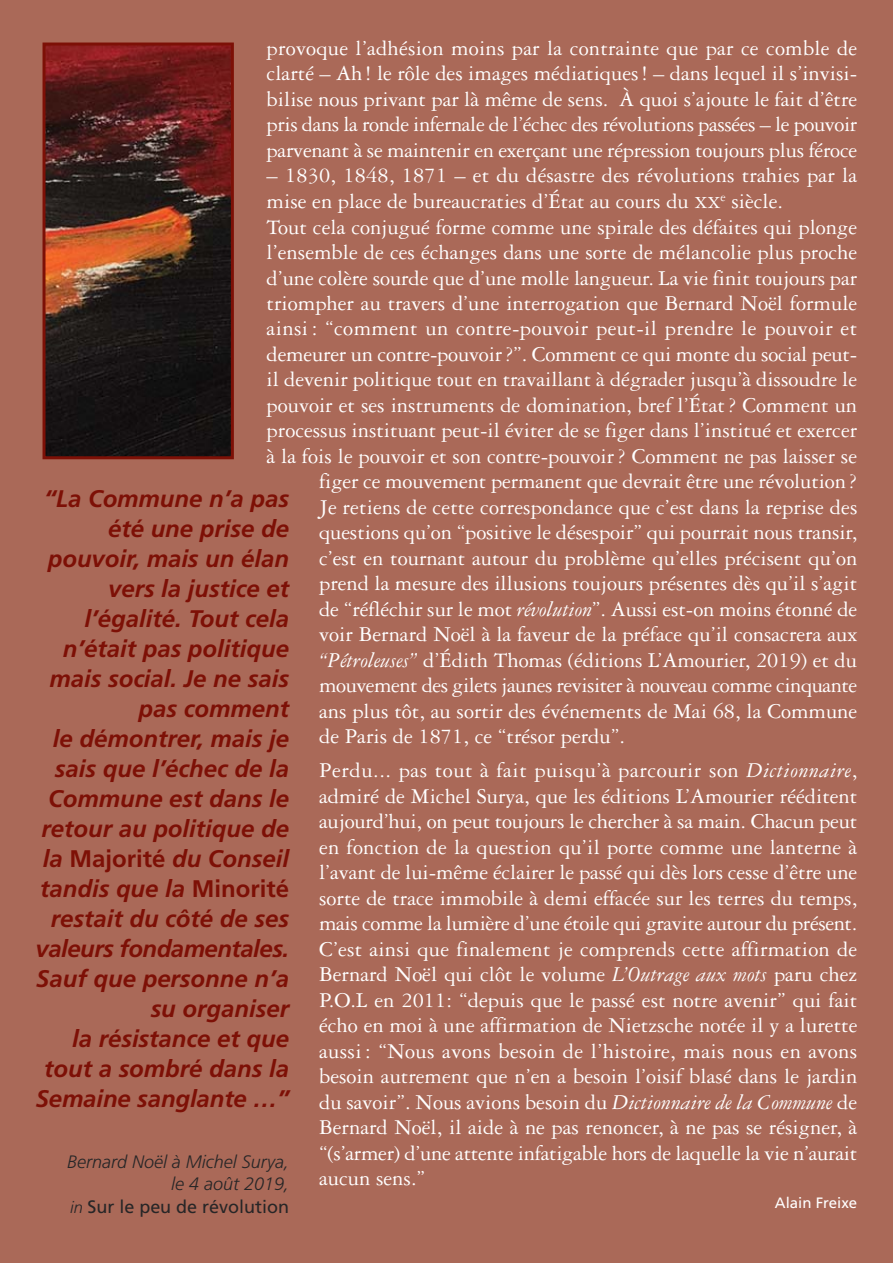
<style>
.page{position:relative;width:893px;height:1263px;background:#aa6958}
.page>*{position:absolute;margin:0;border:0;box-sizing:border-box;transform-origin:0 0}
.t1{font:italic 700 24px/30px "Frutiger";color:#7d1006;text-align:right}
.t2{font:22.5px/25.5px "Garamond Three";color:#fff;text-align:justify}
.t3{font:22.5px "Garamond Three";letter-spacing:-.02em;color:#fff}
.t4{font:italic 300 18px/22.5px "Frutiger";color:#272627;text-align:right}
.t5{font:15px "Frutiger";color:#fff}
.s1{font-size:18px}
.s2{font-style:italic}
.s3{font-style:normal}
.s4{font-size:16.5px}
.s5{font-weight:400;font-style:normal}
</style>
<div class="page">
<img style="left:47px;top:47px;width:183px;height:408px">
<div style="left:43px;top:43px;width:191px;height:416px;border:3px solid #7d1006"></div>
<p class="t2" style="left:267px;top:37px;width:592px">provoque l’adhésion moins par la contrainte que par ce comble de clarté – Ah ! le rôle des images médiatiques! – dans lequel il s’invisi&shy;bilise nous privant par là même de sens. À quoi s’ajoute le fait d’être pris dans la ronde infernale de l’échec des révolutions passées – le pouvoir parvenant à se maintenir en exerçant une répression toujours plus féroce</p>
<p class="t2" style="left:267px;top:165px;width:592px">– 1830, 1848, 1871 – et du désastre des révolutions trahies par la</p>
<p class="t2" style="left:267px;top:190px;width:518px">mise en place de bureaucraties d’État au cours du <span class="s1">XX</span><sup>e</sup> siècle.</p>
<p class="t2" style="left:267px;top:216px;width:592px">Tout cela conjugué forme comme une spirale des défaites qui plonge</p>
<p class="t2" style="left:267px;top:241px;width:592px">l’ensemble de ces échanges dans une sorte de mélancolie plus proche</p>
<p class="t2" style="left:267px;top:267px;width:592px">d’une colère sourde que d’une molle langueur. La vie finit toujours par</p>
<p class="t2" style="left:267px;top:292px;width:592px">triompher au travers d’une interrogation que Bernard Noël formule</p>
<p class="t2" style="left:267px;top:318px;width:592px">ainsi : “comment un contre-pouvoir peut-il prendre le pouvoir et</p>
<p class="t2" style="left:267px;top:343px;width:592px">demeurer un contre-pouvoir?”. Comment ce qui monte du social peut-</p>
<p class="t2" style="left:267px;top:369px;width:592px">il devenir politique tout en travaillant à dégrader jusqu’à dissoudre le</p>
<p class="t2" style="left:267px;top:394px;width:592px">pouvoir et ses instruments de domination, bref l’État? Comment un</p>
<p class="t2" style="left:267px;top:420px;width:592px">processus instituant peut-il éviter de se figer dans l’institué et exercer</p>
<p class="t2" style="left:267px;top:445px;width:592px">à la fois le pouvoir et son contre-pouvoir? Comment ne pas laisser se</p>
<p class="t2" style="left:319px;top:471px;width:540px">figer ce mouvement permanent que devrait être une révolution?</p>
<p class="t2" style="left:319px;top:496px;width:540px">Je retiens de cette correspondance que c’est dans la reprise des</p>
<p class="t2" style="left:319px;top:522px;width:540px">questions qu’on “positive le désespoir” qui pourrait nous transir,</p>
<p class="t2" style="left:319px;top:547px;width:540px">c’est en tournant autour du problème qu’elles précisent qu’on</p>
<p class="t2" style="left:319px;top:573px;width:540px">prend la mesure des illusions toujours présentes dès qu’il s’agit</p>
<p class="t2" style="left:319px;top:598px;width:540px">de “réfléchir sur le mot <span class="s2">révolution</span>”. Aussi est-on moins étonné de</p>
<p class="t2" style="left:319px;top:624px;width:540px">voir Bernard Noël à la faveur de la préface qu’il consacrera aux</p>
<p class="t2" style="left:319px;top:649px;width:539px"><span class="s2">“Pétroleuses”</span> d’Édith Thomas (éditions L’Amourier, 2019) et du</p>
<p class="t3" style="left:319px;top:678px;width:540px">mouvement des gilets jaunes revisiter à nouveau comme cinquante</p>
<p class="t2" style="left:319px;top:700px;width:540px">ans plus tôt, au sortir des événements de Mai 68, la Commune</p>
<p class="t2" style="left:319px;top:726px;width:307px">de Paris de 1871, ce “trésor perdu”.</p>
<p class="t2" style="left:319px;top:760px;width:540px">Perdu... pas tout à fait puisqu’à parcourir son <span class="s2">Dictionnaire</span>, admiré de Michel Surya, que les éditions L’Amourier rééditent aujourd’hui, on peut toujours le chercher à sa main. Chacun peut en fonction de la question qu’il porte comme une lanterne à l’avant de lui-même éclairer le passé qui dès lors cesse d’être une sorte de trace immobile à demi effacée sur les terres du temps, mais comme la lumière d’une étoile qui gravite autour du présent.<br>C’est ainsi que finalement je comprends cette affirmation de Bernard Noël qui clôt le volume <span class="s2">L’Outrage aux mots</span> paru chez P.O.L en 2011: “depuis que le passé est notre avenir” qui fait écho en moi à une affirmation de Nietzsche notée il y a lurette aussi : “Nous avons besoin de l’histoire, mais nous en avons besoin autrement que n’en a besoin l’oisif blasé dans le jardin du savoir”. Nous avions besoin du <span class="s2">Dictionnaire de la Commune</span> de Bernard Noël, il aide à ne pas renoncer, à ne pas se résigner, à “(s’armer) d’une attente infatigable hors de laquelle la vie n’aurait aucun sens.”</p>
<p class="t5" style="left:775px;top:1196px;width:84px">Alain Freixe</p>
<p class="t1" style="left:36px;top:486px;width:255px">“La Commune n’a pas été une prise de pouvoir, mais un élan vers la justice et l’égalité. Tout cela n’était pas politique mais social. Je ne sais pas comment<br>le démontrer, mais je sais que l’échec de la<br>Commune est dans le retour au politique de la <span class="s3">Majorité</span> du Conseil tandis que la <span class="s3">Minorité </span>restait du côté de ses valeurs fondamentales.<br>Sauf que personne n’a su organiser<br>la résistance et que tout a sombré dans la<br>Semaine sanglante …”</p>
<p class="t4" style="left:67px;top:1151px;width:224px">Bernard Noël à Michel Surya, le 4 août 2019,<br><span class="s4">in</span> <span class="s5">Sur le peu de révolution</span></p>
</div>
